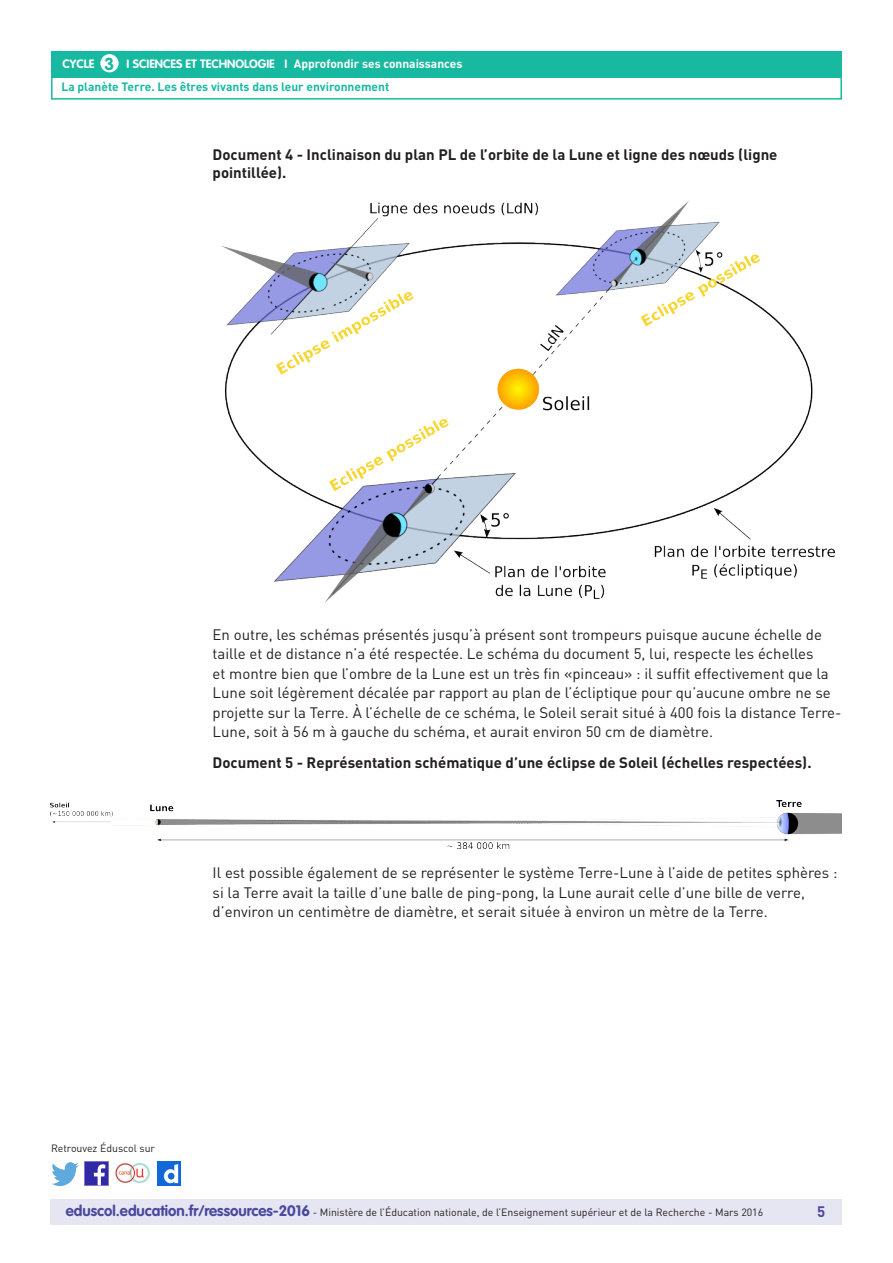
<style>
.page{position:relative;width:893px;height:1263px;background:#fff}
.page>*{position:absolute;margin:0;border:0;box-sizing:border-box;transform-origin:0 0}
.t1{font:700 17.25px "VAG Rounded Std";color:#17baa1}
._06_Texte_courant{font:15px/19.5px "DIN Pro";color:#231f20}
._06_Texte_courant-2{font:700 15px/18px "DIN Pro";color:#231f20}
.t2{font:700 15px "DIN Pro";color:#4a489e}
.t3{font:700 12px "DIN Pro";color:#17baa1}
.t4{font:700 12px "VAG Rounded Std";color:#fff}
.t5{font:700 12px "DIN Pro";color:#fff}
.t6{font:10.5px "DIN Pro";color:#231f20}
.s1{font-family:"VAG Rounded Std";font-weight:700;font-size:15px;color:#4a489e}
</style>
<div class="page">
<div style="left:50px;top:1199px;width:791px;height:26px;background:#e6e5f2"></div>
<div style="left:51px;top:51px;width:791px;height:27px;background:#17baa1"></div>
<div style="left:100px;top:54px;width:19px;height:18px;background:#fff;border-radius:50%"></div>
<div style="left:51px;top:75px;width:791px;height:25px;border:2px solid #17baa1"></div>
<img style="left:85px;top:1162px;width:23px;height:23px">
<img style="left:51px;top:1163px;width:28px;height:22px">
<img style="left:158px;top:1162px;width:22px;height:23px">
<img style="left:115px;top:1163px;width:35px;height:21px">
<img style="left:222px;top:201px;width:612px;height:401px">
<img style="left:50px;top:800px;width:792px;height:48px">
<p class="t1" style="left:105px;top:53px;width:11px">3</p>
<p class="t5" style="left:294px;top:55px;width:170px">Approfondir ses connaissances</p>
<p class="t3" style="left:61px;top:79px;width:329px">La planète Terre. Les êtres vivants dans leur environnement</p>
<p class="t4" style="left:63px;top:57px;width:33px">CYCLE</p>
<p class="t4" style="left:127px;top:57px;width:162px">I SCIENCES ET TECHNOLOGIE I</p>
<p class="_06_Texte_courant-2" style="left:213px;top:145px;width:566px">Document 4 - Inclinaison du plan PL de l’orbite de la Lune et ligne des nœuds (ligne pointillée).</p>
<p class="_06_Texte_courant" style="left:213px;top:624px;width:630px">En outre, les schémas présentés jusqu’à présent sont trompeurs puisque aucune échelle de taille et de distance n’a été respectée. Le schéma du document 5, lui, respecte les échelles<br>et montre bien que l’ombre de la Lune est un très fin «pinceau» : il suffit effectivement que la Lune soit légèrement décalée par rapport au plan de l’écliptique pour qu’aucune ombre ne se projette sur la Terre. À l’échelle de ce schéma, le Soleil serait situé à 400 fois la distance Terre-Lune, soit à 56 m à gauche du schéma, et aurait environ 50 cm de diamètre.</p>
<p class="_06_Texte_courant-2" style="left:213px;top:753px;width:600px">Document 5 - Représentation schématique d’une éclipse de Soleil (échelles respectées).</p>
<p class="_06_Texte_courant" style="left:213px;top:862px;width:626px">Il est possible également de se représenter le système Terre-Lune à l’aide de petites sphères : si la Terre avait la taille d’une balle de ping-pong, la Lune aurait celle d’une bille de verre, d’environ un centimètre de diamètre, et serait située à environ un mètre de la Terre.</p>
<p class="t6" style="left:51px;top:1141px;width:106px">Retrouvez Éduscol sur</p>
<p class="t6" style="left:66px;top:1205px;width:699px"><span class="s1">eduscol.education.fr/ressources-2016</span> - Ministère de l’Éducation nationale, de l’Enseignement supérieur et de la Recherche - Mars 2016</p>
<p class="t2" style="left:817px;top:1201px;width:10px">5</p>
</div>
